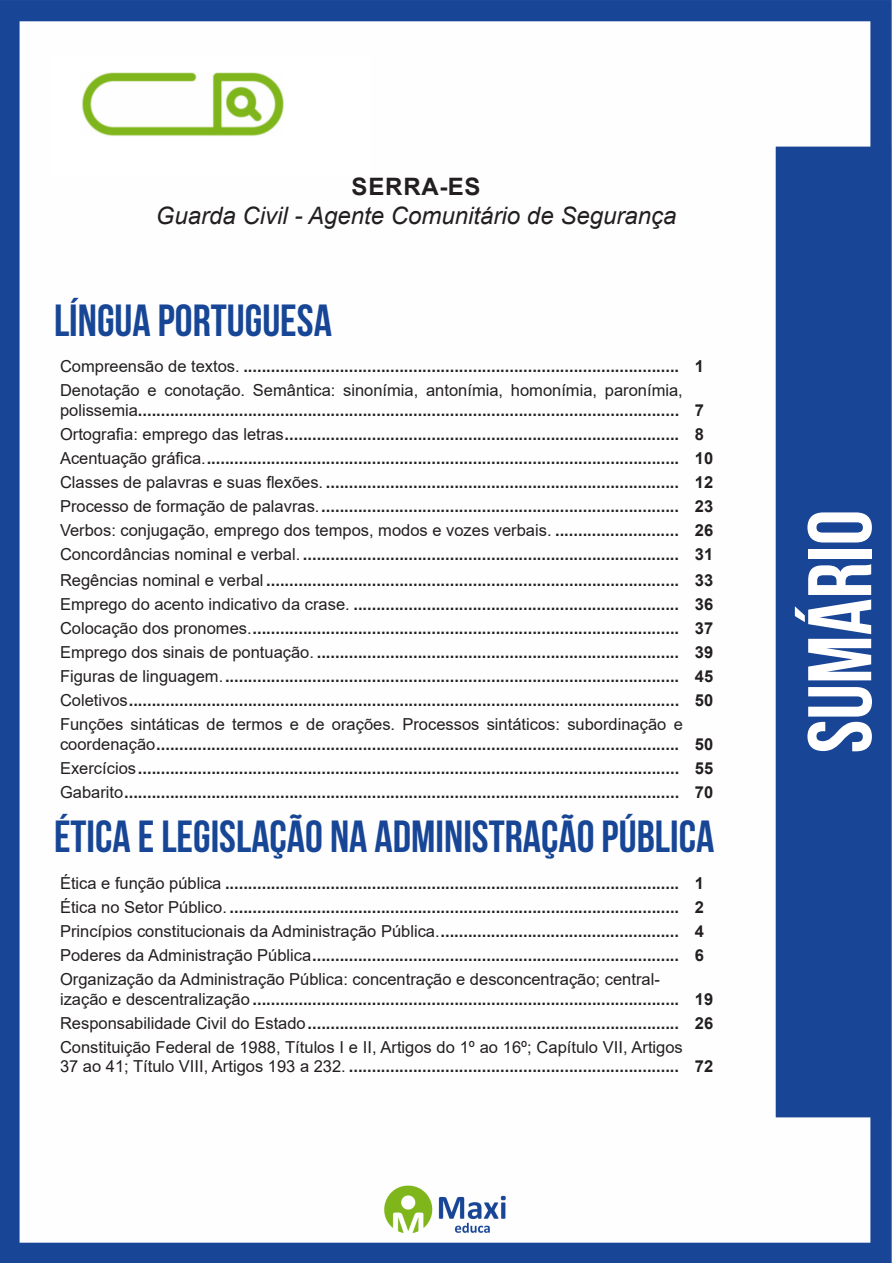
<style>
.page{position:relative;width:893px;height:1263px;background:#fff}
.page>*{position:absolute;margin:0;border:0;box-sizing:border-box;transform-origin:0 0}
.t1{font:700 90px "Bebas Neue";color:#fff}
.t2{font:700 45px "Bebas Neue";color:#184696}
.t3{font:italic 24px "Arial";color:#231f20}
.t4{font:700 24px "Arial";letter-spacing:.035em;color:#231f20}
.ALTERNATIVAS{font:700 16.5px/19.8px "Arial";color:#231f20}
.ALTERNATIVAS-2{font:16.5px/19.8px "Arial";color:#231f20}
.INDICE{font:700 16.5px "Arial";color:#231f20}
.s1{font-weight:400}
.s2{font-weight:700}
</style>
<div class="page">
<img style="left:0;top:0;width:892px;height:1263px">
<div style="left:53px;top:55px;width:317px;height:121px;background:#fff"></div>
<img style="left:82px;top:72px;width:201px;height:64px">
<p class="t4" style="left:352px;top:170px;width:131px">SERRA-ES</p>
<p class="t3" style="left:156px;top:200px;width:522px">Guarda Civil - Agente Comunitário de Segurança</p>
<p class="t2" style="left:54px;top:295px;width:279px">LÍNGUA PORTUGUESA</p>
<p class="ALTERNATIVAS" style="left:60px;top:357px;width:621px"><span class="s1">Compreensão de textos.</span> ...............................................................................................</p>
<p class="ALTERNATIVAS" style="left:695px;top:357px;width:11px">1</p>
<p class="ALTERNATIVAS" style="left:60px;top:381px;width:624px"><span class="s1">Denotação e conotação. Semântica: sinonímia, antonímia, homonímia, paronímia, polissemia</span>......................................................................................................................</p>
<p class="ALTERNATIVAS" style="left:695px;top:401px;width:11px">7</p>
<p class="ALTERNATIVAS" style="left:60px;top:425px;width:621px"><span class="s1">Ortografia: emprego das letras</span>......................................................................................</p>
<p class="ALTERNATIVAS" style="left:695px;top:425px;width:11px">8</p>
<p class="ALTERNATIVAS" style="left:60px;top:449px;width:621px"><span class="s1">Acentuação gráfica.</span>.......................................................................................................</p>
<p class="ALTERNATIVAS" style="left:695px;top:449px;width:20px">10</p>
<p class="ALTERNATIVAS" style="left:60px;top:473px;width:621px"><span class="s1">Classes de palavras e suas flexões.</span> .............................................................................</p>
<p class="ALTERNATIVAS" style="left:695px;top:473px;width:20px">12</p>
<p class="ALTERNATIVAS" style="left:60px;top:497px;width:621px"><span class="s1">Processo de formação de palavras.</span>..............................................................................</p>
<p class="ALTERNATIVAS" style="left:695px;top:497px;width:20px">23</p>
<p class="ALTERNATIVAS-2" style="left:60px;top:520px;width:620px">Verbos: conjugação, emprego dos tempos, modos e vozes verbais. <span class="s2">...........................</span></p>
<p class="ALTERNATIVAS" style="left:695px;top:521px;width:20px">26</p>
<p class="ALTERNATIVAS" style="left:60px;top:545px;width:621px"><span class="s1">Concordâncias nominal e verbal.</span> ..................................................................................</p>
<p class="ALTERNATIVAS" style="left:695px;top:545px;width:20px">31</p>
<p class="ALTERNATIVAS" style="left:60px;top:570px;width:621px"><span class="s1">Regências nominal e verbal</span> ..........................................................................................</p>
<p class="ALTERNATIVAS" style="left:695px;top:570px;width:20px">33</p>
<p class="ALTERNATIVAS" style="left:60px;top:594px;width:621px"><span class="s1">Emprego do acento indicativo da crase.</span> .......................................................................</p>
<p class="ALTERNATIVAS" style="left:695px;top:594px;width:20px">36</p>
<p class="ALTERNATIVAS" style="left:60px;top:618px;width:621px"><span class="s1">Colocação dos pronomes.</span>.............................................................................................</p>
<p class="ALTERNATIVAS" style="left:695px;top:618px;width:20px">37</p>
<p class="ALTERNATIVAS" style="left:60px;top:642px;width:621px"><span class="s1">Emprego dos sinais de pontuação.</span> ...............................................................................</p>
<p class="ALTERNATIVAS" style="left:695px;top:642px;width:20px">39</p>
<p class="ALTERNATIVAS" style="left:60px;top:667px;width:621px"><span class="s1">Figuras de linguagem.</span>...................................................................................................</p>
<p class="ALTERNATIVAS" style="left:695px;top:667px;width:20px">45</p>
<p class="ALTERNATIVAS" style="left:60px;top:691px;width:621px"><span class="s1">Coletivos</span>........................................................................................................................</p>
<p class="ALTERNATIVAS" style="left:695px;top:691px;width:20px">50</p>
<p class="ALTERNATIVAS" style="left:60px;top:715px;width:624px"><span class="s1">Funções sintáticas de termos e de orações. Processos sintáticos: subordinação e coordenação</span>..................................................................................................................</p>
<p class="ALTERNATIVAS" style="left:695px;top:734px;width:20px">50</p>
<p class="ALTERNATIVAS" style="left:60px;top:758px;width:621px"><span class="s1">Exercícios</span>......................................................................................................................</p>
<p class="ALTERNATIVAS" style="left:695px;top:758px;width:20px">55</p>
<p class="ALTERNATIVAS" style="left:60px;top:782px;width:621px"><span class="s1">Gabarito</span>.........................................................................................................................</p>
<p class="ALTERNATIVAS" style="left:695px;top:782px;width:20px">70</p>
<p class="t2" style="left:54px;top:812px;width:662px">ÉTICA E LEGISLAÇÃO NA ADMINISTRAÇÃO PÚBLICA</p>
<p class="ALTERNATIVAS" style="left:60px;top:873px;width:621px"><span class="s1">Ética e função pública</span> ...................................................................................................</p>
<p class="ALTERNATIVAS" style="left:695px;top:873px;width:11px">1</p>
<p class="ALTERNATIVAS" style="left:60px;top:897px;width:621px"><span class="s1">Ética no Setor Público.</span> ..................................................................................................</p>
<p class="ALTERNATIVAS" style="left:695px;top:897px;width:11px">2</p>
<p class="ALTERNATIVAS" style="left:60px;top:921px;width:621px"><span class="s1">Princípios constitucionais da Administração Pública.</span>....................................................</p>
<p class="ALTERNATIVAS" style="left:695px;top:921px;width:11px">4</p>
<p class="ALTERNATIVAS" style="left:60px;top:945px;width:621px"><span class="s1">Poderes da Administração Pública</span>................................................................................</p>
<p class="ALTERNATIVAS" style="left:695px;top:945px;width:11px">6</p>
<p class="ALTERNATIVAS-2" style="left:60px;top:969px;width:621px">Organização da Administração Pública: concentração e desconcentração; central&shy;ização e descentralização <span class="s2">.............................................................................................</span></p>
<p class="ALTERNATIVAS" style="left:695px;top:989px;width:20px">19</p>
<p class="ALTERNATIVAS" style="left:60px;top:1013px;width:621px"><span class="s1">Responsabilidade Civil do Estado</span>.................................................................................</p>
<p class="ALTERNATIVAS" style="left:695px;top:1013px;width:20px">26</p>
<p class="ALTERNATIVAS-2" style="left:60px;top:1037px;width:624px">Constituição Federal de 1988, Títulos I e II, Artigos do 1º ao 16º; Capítulo VII, Artigos<br>37 ao 41; Título VIII, Artigos 193 a 232. <span class="s2">........................................................................</span></p>
<p class="INDICE" style="left:695px;top:1055px;width:20px">72</p>
<h1 class="t1" style="left:791px;top:753px;width:245px;rotate:-90deg">SUMÁRIO</h1>
</div>
